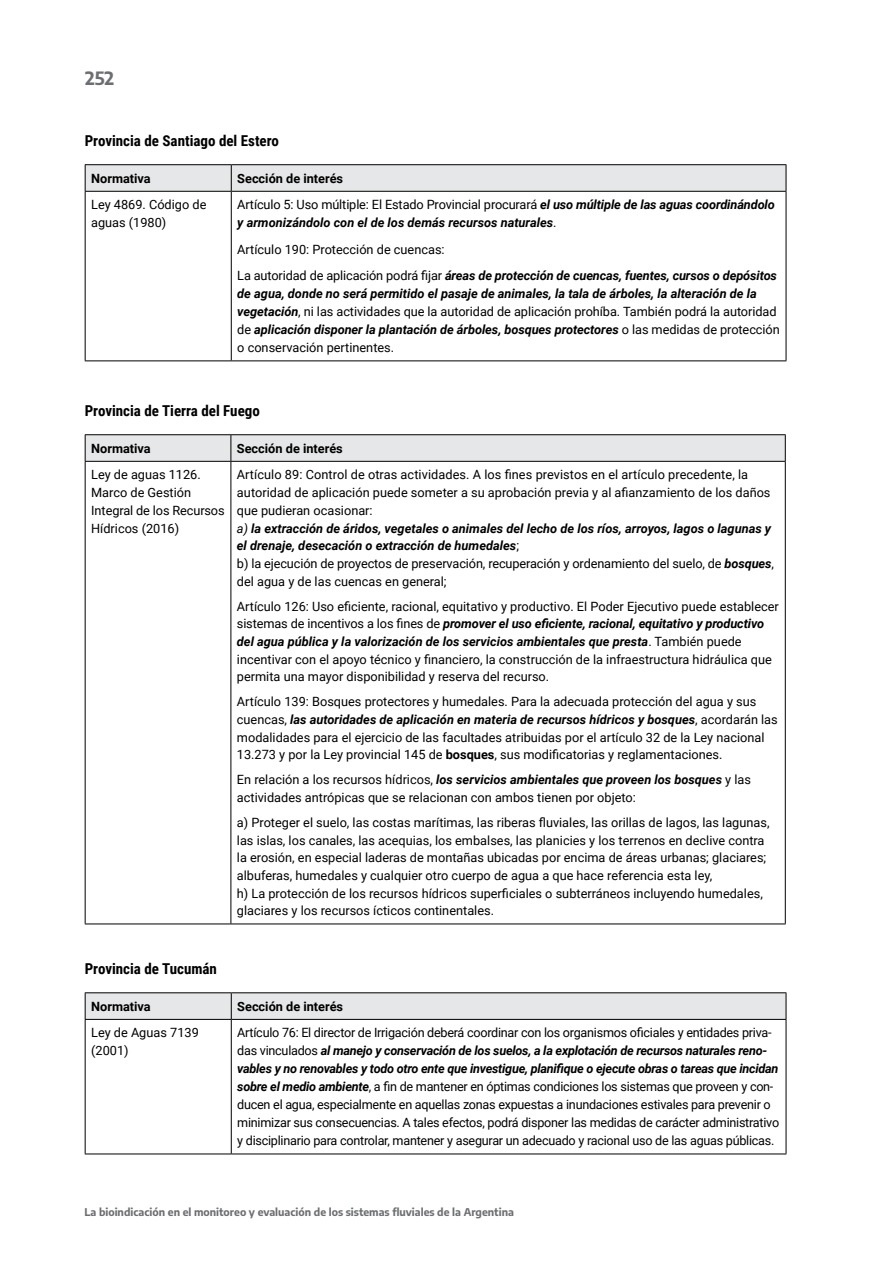
<style>
.page{position:relative;width:893px;height:1263px;background:#fff}
.page>*{position:absolute;margin:0;border:0;box-sizing:border-box;transform-origin:0 0}
.t1{font:700 18px "Encode Sans";color:#6d6e71}
.t2{font:700 15px "Roboto Condensed";color:#000}
.t3{font:12.75px/17.7px "Roboto";color:#000}
.t4{font:12.75px/18px "Roboto";letter-spacing:-.02em;color:#000}
.t5{font:italic 700 12.75px/18px "Roboto";color:#000}
.t6{font:700 12.75px "Roboto";color:#000}
.t7{font:700 10.5px "Encode Sans";color:#6d6e71}
.s1{font-weight:400;font-style:normal}
.s2{font-weight:700;font-style:italic}
.s3{font-style:italic}
.s4{font-weight:700}
</style>
<div class="page">
<hr style="left:85px;top:164px;width:146px;height:1px;background:#000">
<hr style="left:231px;top:164px;width:555px;height:1px;background:#000">
<svg style="left:85px;top:165px;width:702px;height:26px;background:#e0e1e2"></svg>
<hr style="left:85px;top:191px;width:146px;height:1px;background:#000">
<hr style="left:85px;top:192px;width:1px;height:168px;background:#000">
<hr style="left:231px;top:191px;width:555px;height:1px;background:#000">
<hr style="left:231px;top:192px;width:1px;height:168px;background:#000">
<hr style="left:786px;top:192px;width:1px;height:168px;background:#000">
<hr style="left:85px;top:360px;width:146px;height:1px;background:#000">
<hr style="left:231px;top:360px;width:555px;height:1px;background:#000">
<hr style="left:85px;top:434px;width:146px;height:1px;background:#000">
<hr style="left:231px;top:434px;width:555px;height:1px;background:#000">
<svg style="left:85px;top:435px;width:701px;height:26px;background:#e1e2e3"></svg>
<hr style="left:85px;top:461px;width:146px;height:1px;background:#000">
<hr style="left:85px;top:462px;width:1px;height:461px;background:#000">
<hr style="left:231px;top:461px;width:555px;height:1px;background:#000">
<hr style="left:231px;top:462px;width:1px;height:461px;background:#000">
<hr style="left:785px;top:462px;width:1px;height:461px;background:#000">
<hr style="left:85px;top:923px;width:146px;height:1px;background:#000">
<hr style="left:231px;top:923px;width:555px;height:1px;background:#000">
<hr style="left:85px;top:992px;width:146px;height:1px;background:#000">
<hr style="left:231px;top:992px;width:555px;height:1px;background:#000">
<svg style="left:85px;top:993px;width:702px;height:26px;background:#e0e1e2"></svg>
<hr style="left:85px;top:1019px;width:146px;height:1px;background:#000">
<hr style="left:85px;top:1020px;width:1px;height:133px;background:#000">
<hr style="left:231px;top:1019px;width:555px;height:1px;background:#000">
<hr style="left:231px;top:1020px;width:1px;height:133px;background:#000">
<hr style="left:786px;top:1020px;width:1px;height:133px;background:#000">
<hr style="left:85px;top:1153px;width:146px;height:1px;background:#000">
<hr style="left:231px;top:1153px;width:555px;height:1px;background:#000">
<h1 class="t1" style="left:85px;top:65px;width:31px">252</h1>
<p class="t2" style="left:85px;top:130px;width:196px">Provincia de Santiago del Estero</p>
<p class="t6" style="left:91px;top:169px;width:61px">Normativa</p>
<p class="t6" style="left:237px;top:169px;width:107px">Sección de interés</p>
<p class="t3" style="left:91px;top:195px;width:117px">Ley 4869. Código de aguas (1980)</p>
<p class="t5" style="left:237px;top:195px;width:539px"><span class="s1">Artículo 5: Uso múltiple: El Estado Provincial procurará</span> el uso múltiple de las aguas coordinándolo y armonizándolo con el de los demás recursos naturales<span class="s1">.</span></p>
<p class="t3" style="left:237px;top:236px;width:541px;line-height:26.5px">Artículo 190: Protección de cuencas:<br>La autoridad de aplicación podrá fijar <span class="s2">áreas de protección de cuencas, fuentes, cursos o depósitos</span></p>
<p class="t5" style="left:237px;top:284px;width:544px">de agua, donde no será permitido el pasaje de animales, la tala de árboles, la alteración de la vegetación<span class="s1">, ni las actividades que la autoridad de aplicación prohíba. También podrá la autoridad de</span> aplicación disponer la plantación de árboles, bosques protectores <span class="s1">o las medidas de protección o conservación pertinentes.</span></p>
<p class="t2" style="left:85px;top:400px;width:177px">Provincia de Tierra del Fuego</p>
<p class="t6" style="left:91px;top:439px;width:61px">Normativa</p>
<p class="t6" style="left:237px;top:439px;width:107px">Sección de interés</p>
<p class="t3" style="left:91px;top:465px;width:135px">Ley de aguas 1126.<br>Marco de Gestión<br>Integral de los Recursos<br>Hídricos (2016)</p>
<p class="t3" style="left:237px;top:465px;width:538px">Artículo 89: Control de otras actividades. A los fines previstos en el artículo precedente, la autoridad de aplicación puede someter a su aprobación previa y al afianzamiento de los daños que pudieran ocasionar:<br><span class="s3">a)</span> <span class="s2">la extracción de áridos, vegetales o animales del lecho de los ríos, arroyos, lagos o lagunas y el drenaje, desecación o extracción de humedales</span>;<br>b) la ejecución de proyectos de preservación, recuperación y ordenamiento del suelo, de <span class="s2">bosques</span>, del agua y de las cuencas en general;</p>
<p class="t3" style="left:237px;top:597px;width:543px">Artículo 126: Uso eficiente, racional, equitativo y productivo. El Poder Ejecutivo puede establecer sistemas de incentivos a los fines de <span class="s2">promover el uso eficiente, racional, equitativo y productivo del agua pública y la valorización de los servicios ambientales que presta</span>. También puede incentivar con el apoyo técnico y financiero, la construcción de la infraestructura hidráulica que permita una mayor disponibilidad y reserva del recurso.</p>
<p class="t3" style="left:237px;top:692px;width:542px">Artículo 139: Bosques protectores y humedales. Para la adecuada protección del agua y sus cuencas, <span class="s2">las autoridades de aplicación en materia de recursos hídricos y bosques</span>, acordarán las modalidades para el ejercicio de las facultades atribuidas por el artículo 32 de la Ley nacional 13.273 y por la Ley provincial 145 de <span class="s4">bosques</span>, sus modificatorias y reglamentaciones.</p>
<p class="t3" style="left:237px;top:770px;width:516px">En relación a los recursos hídricos, <span class="s2">los servicios ambientales que proveen los bosques</span> y las actividades antrópicas que se relacionan con ambos tienen por objeto:</p>
<p class="t3" style="left:237px;top:813px;width:534px">a) Proteger el suelo, las costas marítimas, las riberas fluviales, las orillas de lagos, las lagunas, las islas, los canales, las acequias, los embalses, las planicies y los terrenos en declive contra la erosión, en especial laderas de montañas ubicadas por encima de áreas urbanas; glaciares; albuferas, humedales y cualquier otro cuerpo de agua a que hace referencia esta ley,<br>h) La protección de los recursos hídricos superficiales o subterráneos incluyendo humedales, glaciares y los recursos ícticos continentales.</p>
<p class="t2" style="left:85px;top:958px;width:134px">Provincia de Tucumán</p>
<p class="t6" style="left:91px;top:997px;width:61px">Normativa</p>
<p class="t6" style="left:237px;top:997px;width:107px">Sección de interés</p>
<p class="t3" style="left:91px;top:1023px;width:109px">Ley de Aguas 7139 (2001)</p>
<p class="t4" style="left:237px;top:1023px;width:543px">Artículo 76: El director de Irrigación deberá coordinar con los organismos oficiales y entidades priva&shy;das vinculados <span class="s2">al manejo y conservación de los suelos, a la explotación de recursos naturales reno&shy;vables y no renovables y todo otro ente que investigue, planifique o ejecute obras o tareas que incidan sobre el medio ambiente</span>, a fin de mantener en óptimas condiciones los sistemas que proveen y con&shy;ducen el agua, especialmente en aquellas zonas expuestas a inundaciones estivales para prevenir o minimizar sus consecuencias. A tales efectos, podrá disponer las medidas de carácter administrativo y disciplinario para controlar, mantener y asegurar un adecuado y racional uso de las aguas públicas.</p>
<p class="t7" style="left:84px;top:1204px;width:431px">La bioindicación en el monitoreo y evaluación de los sistemas fluviales de la Argentina</p>
</div>
